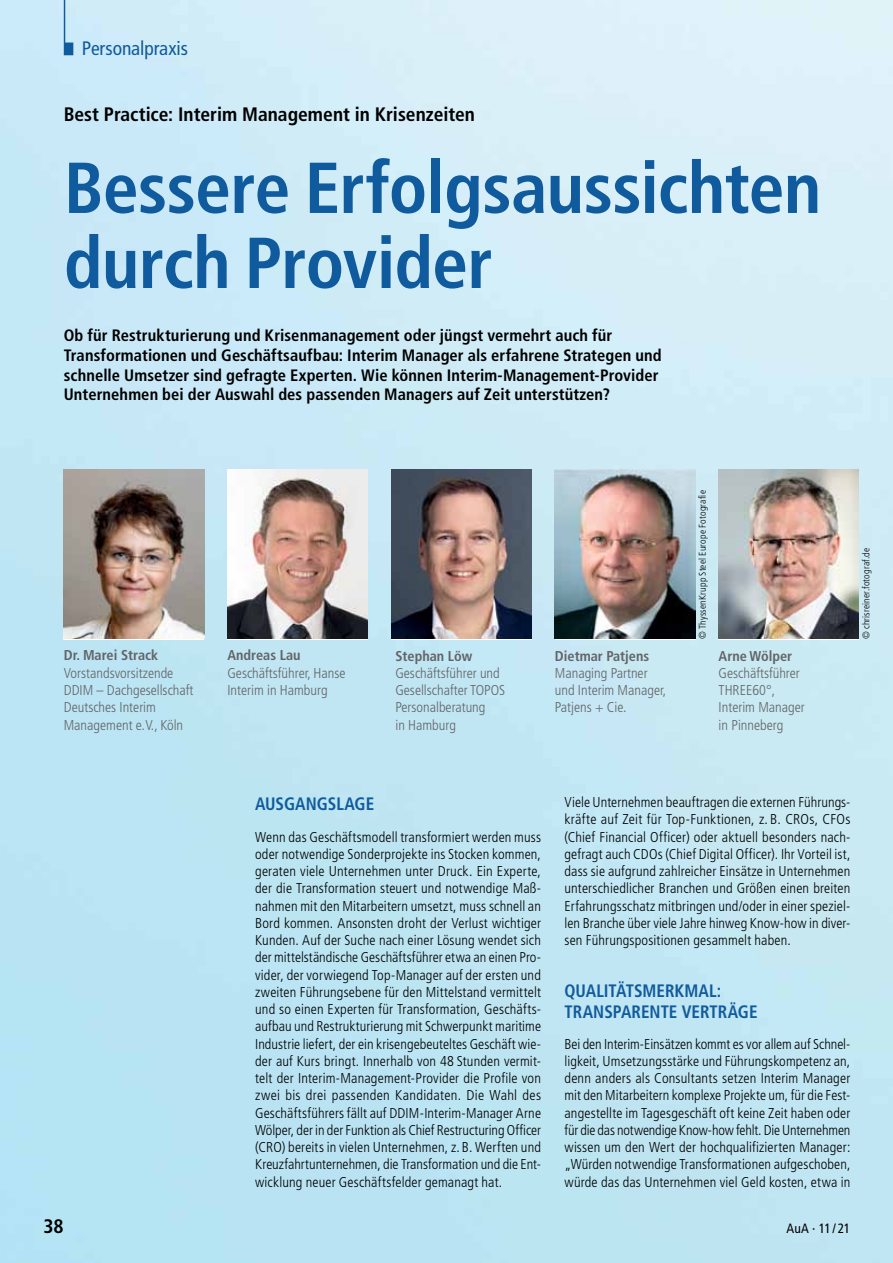
<style>
.page{position:relative;width:893px;height:1263px;background:#fff}
.page>*{position:absolute;margin:0;border:0;box-sizing:border-box;transform-origin:0 0}
.t1{font:700 condensed 72px/75px "Frutiger LT Std";letter-spacing:-.01em;color:#105b9d}
.t2{font:700 condensed 19.5px "Frutiger LT Std";color:#000}
.t3{font:condensed 19.5px "Frutiger LT Std";letter-spacing:-.005em;color:#105b9d}
.t4{font:700 condensed 18px/21px "Frutiger LT Std";color:#105b9d;scale:.95 1}
.t5{font:700 condensed 16.5px/19.5px "Frutiger LT Std";letter-spacing:.005em;color:#000}
.t6{font:300 condensed 14.25px/17.2px "Frutiger LT Std";letter-spacing:.01em;color:#000;text-align:justify}
.t7{font:300 condensed 14.25px/17.2px "Frutiger LT Std";color:#636466}
.t8{font:condensed 13.5px "Frutiger LT Std";letter-spacing:-.005em;color:#000}
.t9{font:300 condensed 9.75px "Frutiger LT Std";letter-spacing:.02em;color:#000}
.s1{font-weight:700}
</style>
<div class="page">
<img style="left:0;top:0;width:893px;height:1263px">
<svg style="left:64px;top:0;width:9px;height:55px"></svg>
<img style="left:64px;top:469px;width:140px;height:170px">
<img style="left:391px;top:469px;width:140px;height:170px">
<img style="left:227px;top:469px;width:141px;height:170px">
<img style="left:555px;top:469px;width:140px;height:170px">
<img style="left:719px;top:469px;width:140px;height:170px">
<p class="t3" style="left:82px;top:37px;width:108px">Personalpraxis</p>
<p class="t2" style="left:64px;top:103px;width:413px">Best Practice: Interim Management in Krisenzeiten</p>
<p class="t1" style="left:64px;top:151px;width:759px">Bessere Erfolgsaussichten durch Provider</p>
<p class="t5" style="left:64px;top:326px;width:599px">Ob für Restrukturierung und Krisenmanagement oder jüngst vermehrt auch für Transformationen und Geschäftsaufbau: Interim Manager als erfahrene Strategen und schnelle Umsetzer sind gefragte Experten. Wie können I nterim-Management-Provider Unternehmen bei der Auswahl des passenden Managers auf Zeit unterstützen?</p>
<p class="t9" style="left:697px;top:639px;width:150px;rotate:-90deg">© ThyssenKrupp Steel Europe Fotografie</p>
<p class="t7" style="left:227px;top:647px;width:120px"><span class="s1">Andreas Lau<br></span>Geschäftsführer, Hanse<br>Interim in Hamburg</p>
<p class="t7" style="left:64px;top:647px;width:131px"><span class="s1">Dr. Marei Strack<br></span>Vorstandsvorsitzende<br>DDIM – Dachgesellschaft<br>Deutsches Interim<br>Management e.V., Köln</p>
<p class="t7" style="left:395px;top:647px;width:111px"><span class="s1">Stephan Löw<br></span>Geschäftsführer und<br>Gesellschafter TOPOS<br>Personalberatung<br>in Hamburg</p>
<p class="t7" style="left:555px;top:647px;width:113px"><span class="s1">Dietmar Patjens<br></span>Managing Partner und Interim Manager,<br>Patjens + Cie.</p>
<p class="t7" style="left:719px;top:647px;width:88px"><span class="s1">Arne Wölper<br></span>Geschäftsführer<br>THREE60°,<br>Interim Manager in Pinneberg</p>
<p class="t9" style="left:860px;top:639px;width:93px;rotate:-90deg">© chrisreiner.fotograf.de</p>
<p class="t4" style="left:255px;top:793px;width:127px">Ausgangslage</p>
<p class="t6" style="left:255px;top:828px;width:287px">Wenn das Geschäftsmodell transformiert werden muss oder notwendige Sonderprojekte ins Stocken kommen, geraten viele Unternehmen unter Druck. Ein Experte, der die Transformation steuert und notwendige Maß&shy;nahmen mit den Mitarbeitern umsetzt, muss schnell an Bord kommen. Ansonsten droht der Verlust wichtiger Kunden. Auf der Suche nach einer Lösung wendet sich der mittelständische Geschäftsführer etwa an einen Pro&shy;vider, der vorwiegend Top-Manager auf der ersten und zweiten Führungsebene für den Mittelstand vermittelt und so einen Experten für Transformation, Geschäfts&shy;aufbau und Restrukturierung mit Schwerpunkt maritime Industrie liefert, der ein krisengebeuteltes Geschäft wie&shy;der auf Kurs bringt. Innerhalb von 48 Stunden vermit&shy;telt der Interim-Management-Provider die Profile von zwei bis drei passenden Kandidaten. Die Wahl des Geschäftsführers fällt auf DDIM-Interim-Manager Arne Wölper, der in der Funktion als Chief Restructuring Officer (CRO) bereits in vielen Unternehmen, z. B. Werften und Kreuzfahrtunternehmen, die Transformation und die Ent&shy;wicklung neuer Geschäftsfelder gemanagt hat.</p>
<p class="t6" style="left:564px;top:794px;width:287px">Viele Unternehmen beauftragen die externen Führungs&shy;kräfte auf Zeit für Top-Funktionen, z. B. CROs, CFOs (Chief Financial Officer) oder aktuell besonders nach&shy;gefragt auch CDOs (Chief Digital Officer). Ihr Vorteil ist, dass sie aufgrund zahlreicher Einsätze in Unternehmen unterschiedlicher Branchen und Größen einen breiten Erfahrungsschatz mitbringen und/oder in einer speziel&shy;len Branche über viele Jahre hinweg Know-how in diver&shy;sen Führungspositionen gesammelt haben.</p>
<p class="t4" style="left:564px;top:980px;width:205px">Qualitätsmerkmal: transparente Verträge</p>
<p class="t6" style="left:564px;top:1035px;width:287px">Bei den Interim-Einsätzen kommt es vor allem auf Schnel&shy;ligkeit, Umsetzungsstärke und Führungskompetenz an, denn anders als Consultants setzen Interim Manager mit den Mitarbeitern komplexe Projekte um, für die Fest&shy;angestellte im Tagesgeschäft oft keine Zeit haben oder für die das notwendige Know-how fehlt. Die Unternehmen wissen um den Wert der hochqualifizierten Manager: „Würden notwendige Transformationen aufgeschoben, würde das das Unternehmen viel Geld kosten, etwa in</p>
<p class="t2" style="left:44px;top:1215px;width:22px">38</p>
<p class="t8" style="left:787px;top:1221px;width:65px">AuA · 11 / 21</p>
</div>
